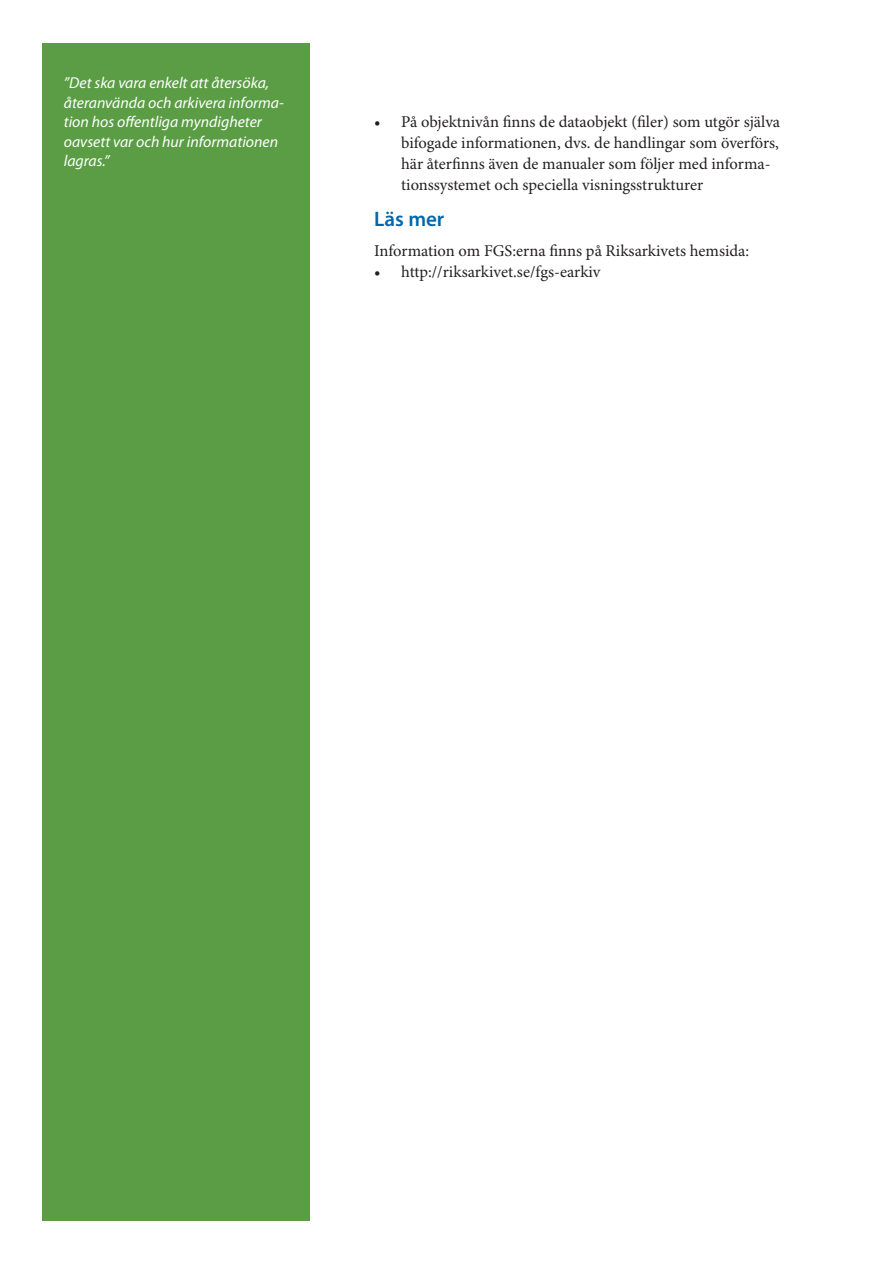
<style>
.page{position:relative;width:893px;height:1263px;background:#fff}
.page>*{position:absolute;margin:0;border:0;box-sizing:border-box;transform-origin:0 0}
.t1{font:600 21px "Myriad Pro";color:#0067aa}
.t2{font:16.5px/21px "Minion Pro";color:#231f20}
.t3{font:italic 15.75px/19.5px "Myriad Pro";color:#fff}
</style>
<div class="page">
<div style="left:43px;top:43px;width:267px;height:1177px;background:#5a9d44"></div>
<p class="t3" style="left:64px;top:74px;width:222px">”Det ska vara enkelt att återsöka, återanvända och arkivera informa&shy;tion hos offentliga myndigheter oavsett var och hur informationen lagras.”</p>
<p class="t2" style="left:401px;top:112px;width:380px;text-indent:-27px">• På objektnivån finns de dataobjekt (filer) som utgör själva bifogade informationen, dvs. de handlingar som överförs, här återfinns även de manualer som följer med informa&shy;tionssystemet och speciella visningsstrukturer</p>
<p class="t1" style="left:374px;top:207px;width:72px">Läs mer</p>
<p class="t2" style="left:374px;top:241px;width:376px">Information om FGS:erna finns på Riksarkivets hemsida:</p>
<p class="t2" style="left:374px;top:262px;width:228px">• http://riksarkivet.se/fgs-earkiv</p>
</div>
